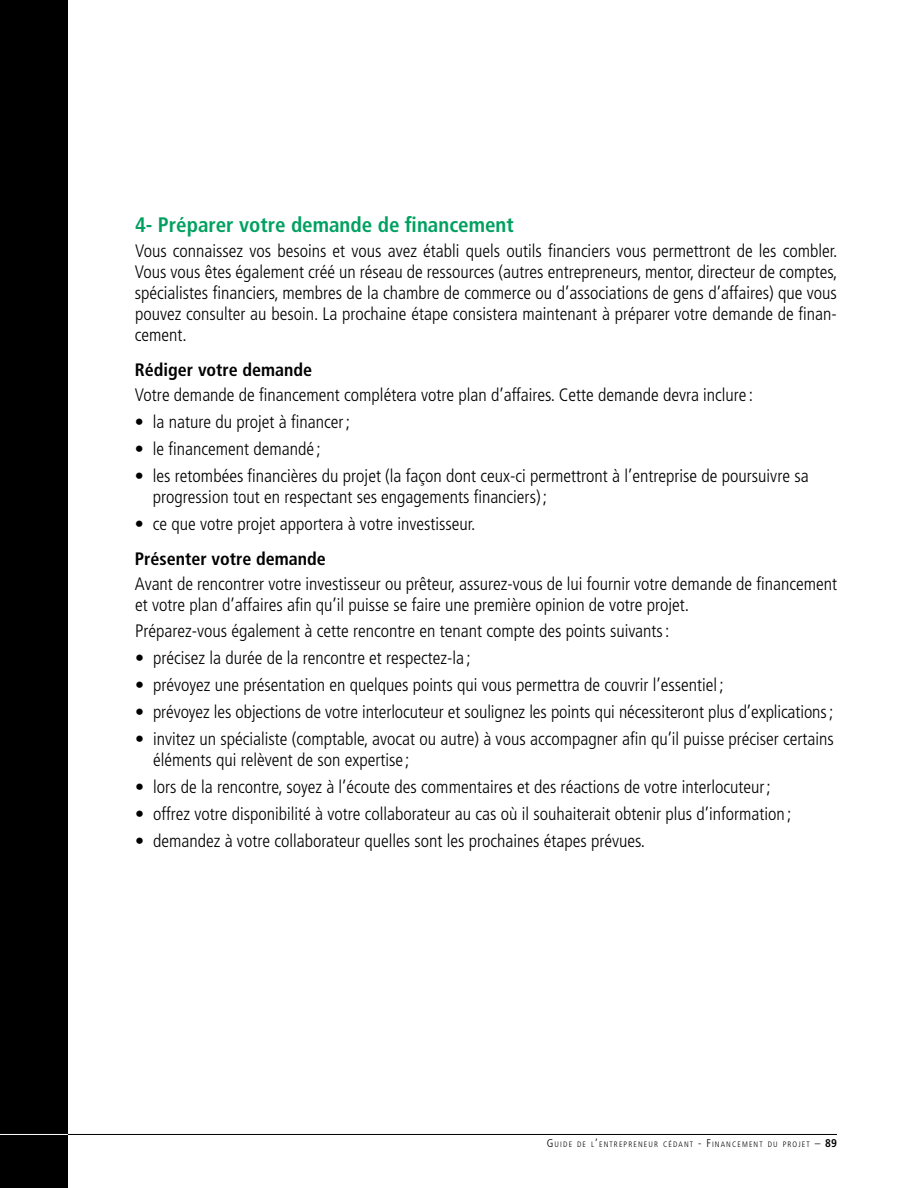
<style>
.page{position:relative;width:918px;height:1188px;background:#fff}
.page>*{position:absolute;margin:0;border:0;box-sizing:border-box;transform-origin:0 0}
.t1{font:700 condensed 21px "Frutiger";color:#00a160}
.t2{font:300 condensed 18px/21px "Frutiger";color:#000}
.t3{font:700 condensed 18px "Frutiger";color:#000}
.t4{font:300 condensed 7.8px "Frutiger";letter-spacing:.145em;color:#000}
.s1{font-size:11.25px}
.s2{font-weight:700;font-size:11.25px}
</style>
<div class="page">
<div style="left:0;top:0;width:68px;height:1188px;background:#000"></div>
<hr style="left:0;top:1134px;width:69px;height:1px;background:#fff">
<hr style="left:68px;top:1134px;width:769px;height:1px;background:#000">
<p class="t1" style="left:135px;top:212px;width:380px">4- Préparer votre demande de financement</p>
<p class="t2" style="left:135px;top:241px;width:704px;text-align:justify">Vous connaissez vos besoins et vous avez établi quels outils financiers vous permettront de les combler.<br>Vous vous êtes également créé un réseau de ressources (autres entrepreneurs, mentor, directeur de comptes, spécialistes financiers, membres de la chambre de commerce ou d’associations de gens d’affaires) que vous pouvez consulter au besoin. La prochaine étape consistera maintenant à préparer votre demande de finan&shy;cement.</p>
<p class="t3" style="left:135px;top:359px;width:179px">Rédiger votre demande</p>
<p class="t2" style="left:135px;top:385px;width:620px">Votre demande de financement complétera votre plan d’affaires. Cette demande devra inclure :</p>
<p class="t2" style="left:135px;top:412px;width:217px">• la nature du projet à financer;</p>
<p class="t2" style="left:135px;top:439px;width:187px">• le financement demandé ;</p>
<p class="t2" style="left:153px;top:466px;width:657px;text-indent:-18px">• les retombées financières du projet (la façon dont ceux-ci permettront à l’entreprise de poursuivre sa progression tout en respectant ses engagements financiers);</p>
<p class="t2" style="left:135px;top:514px;width:342px">• ce que votre projet apportera à votre investisseur.</p>
<p class="t3" style="left:135px;top:548px;width:192px">Présenter votre demande</p>
<p class="t2" style="left:135px;top:574px;width:704px">Avant de rencontrer votre investisseur ou prêteur, assurez-vous de lui fournir votre demande de financement et votre plan d’affaires afin qu’il puisse se faire une première opinion de votre projet.</p>
<p class="t2" style="left:135px;top:620px;width:536px">Préparez-vous également à cette rencontre en tenant compte des points suivants:</p>
<p class="t2" style="left:135px;top:647px;width:337px">• précisez la durée de la rencontre et respectez-la ;</p>
<p class="t2" style="left:135px;top:674px;width:590px">• prévoyez une présentation en quelques points qui vous permettra de couvrir l’essentiel ;</p>
<p class="t2" style="left:135px;top:701px;width:700px">• prévoyez les objections de votre interlocuteur et soulignez les points qui nécessiteront plus d’explications;</p>
<p class="t2" style="left:153px;top:728px;width:682px;text-indent:-18px">• invitez un spécialiste (comptable, avocat ou autre) à vous accompagner afin qu’il puisse préciser certains éléments qui relèvent de son expertise ;</p>
<p class="t2" style="left:135px;top:776px;width:637px">• lors de la rencontre, soyez à l’écoute des commentaires et des réactions de votre interlocuteur;</p>
<p class="t2" style="left:135px;top:803px;width:658px">• offrez votre disponibilité à votre collaborateur au cas où il souhaiterait obtenir plus d’information ;</p>
<p class="t2" style="left:135px;top:830px;width:512px">• demandez à votre collaborateur quelles sont les prochaines étapes prévues.</p>
<p class="t4" style="left:547px;top:1140px;width:292px"><span class="s1">G</span>UIDE DE L<span class="s1">’</span>ENTREPRENEUR CÉDANT <span class="s1">- F</span>INANCEMENT DU PROJET <span class="s1">–</span> <span class="s2">89</span></p>
</div>
